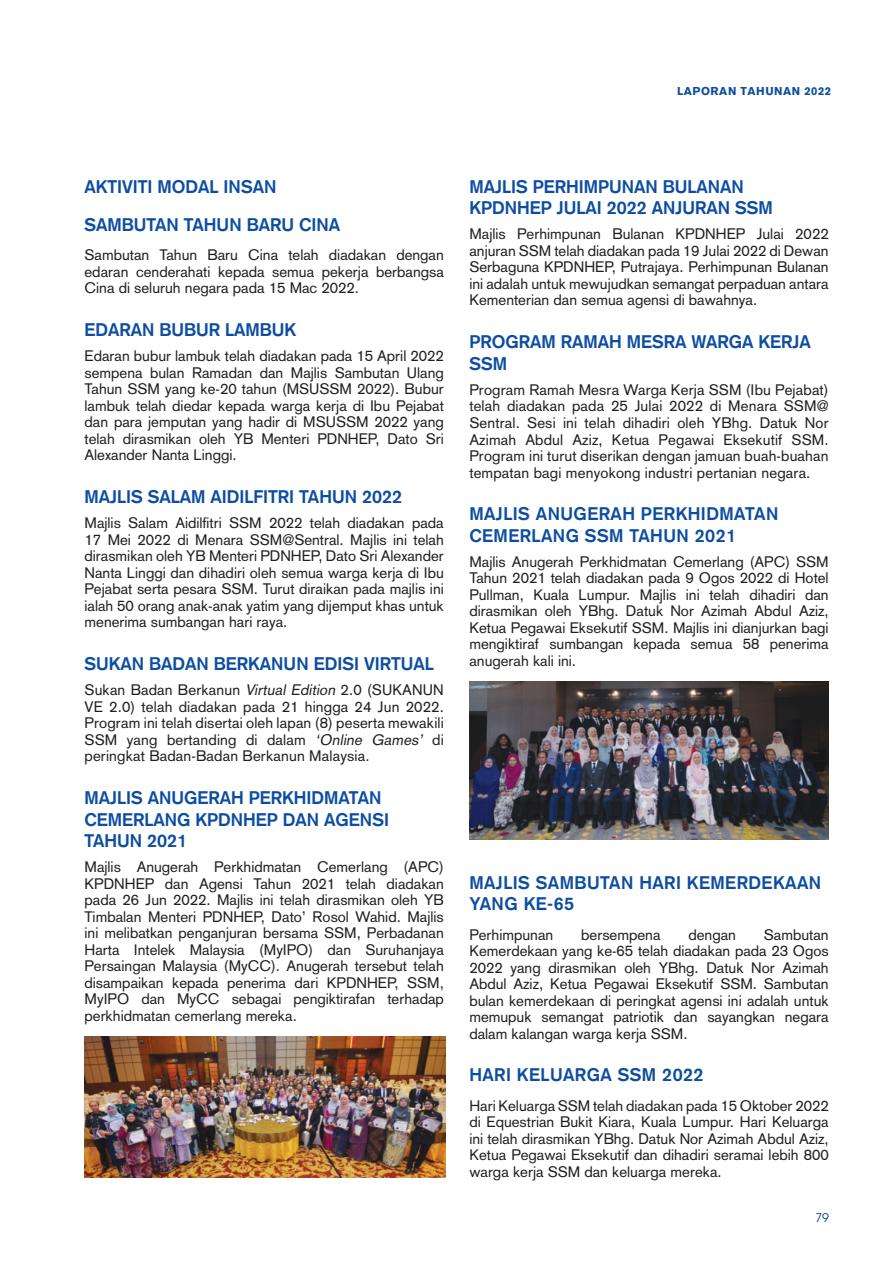
<style>
.page{position:relative;width:893px;height:1263px;background:#fff}
.page>*{position:absolute;margin:0;border:0;box-sizing:border-box;transform-origin:0 0}
.t1{font:700 18px/21.6px "Akzidenz Grotesk";color:#0d4da1}
.t2{font:700 18px/21.6px "Akzidenz Grotesk";letter-spacing:.025em;color:#0d4da1}
.t3{font:15px/16.5px "Akzidenz Grotesk";color:#231f20;text-align:justify}
.t4{font:12px "ITC Avant Garde Std";color:#0d4da1}
.t5{font:900 11.25px "Akzidenz Grotesk";letter-spacing:.05em;color:#0d4da1}
.s1{font-style:italic}
</style>
<div class="page">
<img style="left:84px;top:1036px;width:361px;height:142px">
<img style="left:469px;top:682px;width:360px;height:157px">
<p class="t5" style="left:677px;top:84px;width:156px">LAPORAN TAHUNAN 2022</p>
<p class="t1" style="left:85px;top:168px;width:257px;line-height:38.5px">AKTIVITI MODAL INSAN<br>SAMBUTAN TAHUN BARU CINA</p>
<p class="t3" style="left:85px;top:247px;width:361px">Sambutan Tahun Baru Cina telah diadakan dengan edaran cenderahati kepada semua pekerja berbangsa Cina di seluruh negara pada 15 Mac 2022.</p>
<p class="t1" style="left:85px;top:320px;width:213px">EDARAN BUBUR LAMBUK</p>
<p class="t3" style="left:85px;top:348px;width:361px">Edaran bubur lambuk telah diadakan pada 15 April 2022 sempena bulan Ramadan dan Majlis Sambutan Ulang Tahun SSM yang ke-20 tahun (MSUSSM 2022). Bubur lambuk telah diedar kepada warga kerja di Ibu Pejabat dan para jemputan yang hadir di MSUSSM 2022 yang telah dirasmikan oleh YB Menteri PDNHEP, Dato Sri Alexander Nanta Linggi.</p>
<p class="t1" style="left:85px;top:487px;width:319px">MAJLIS SALAM AIDILFITRI TAHUN 2022</p>
<p class="t3" style="left:85px;top:515px;width:361px">Majlis Salam Aidilfitri SSM 2022 telah diadakan pada 17 Mei 2022 di Menara SSM@Sentral. Majlis ini telah dirasmikan oleh YB Menteri PDNHEP, Dato Sri Alexander Nanta Linggi dan dihadiri oleh semua warga kerja di Ibu Pejabat serta pesara SSM. Turut diraikan pada majlis ini ialah 50 orang anak-anak yatim yang dijemput khas untuk menerima sumbangan hari raya.</p>
<p class="t1" style="left:85px;top:654px;width:351px">SUKAN BADAN BERKANUN EDISI VIRTUAL</p>
<p class="t3" style="left:85px;top:682px;width:361px">Sukan Badan Berkanun <span class="s1">Virtual Edition</span> 2.0 (SUKANUN VE 2.0) telah diadakan pada 21 hingga 24 Jun 2022.<br>Program ini telah disertai oleh lapan (8) peserta mewakili SSM yang bertanding di dalam <span class="s1">‘Online Games’</span> di peringkat Badan-Badan Berkanun Malaysia.</p>
<p class="t1" style="left:85px;top:788px;width:306px">MAJLIS ANUGERAH PERKHIDMATAN<br>CEMERLANG KPDNHEP DAN AGENSI<br>TAHUN 2021</p>
<p class="t3" style="left:85px;top:859px;width:361px">Majlis Anugerah Perkhidmatan Cemerlang (APC)<br>KPDNHEP dan Agensi Tahun 2021 telah diadakan pada 26 Jun 2022. Majlis ini telah dirasmikan oleh YB Timbalan Menteri PDNHEP, Dato’ Rosol Wahid. Majlis ini melibatkan penganjuran bersama SSM, Perbadanan Harta Intelek Malaysia (MyIPO) dan Suruhanjaya Persaingan Malaysia (MyCC). Anugerah tersebut telah disampaikan kepada penerima dari KPDNHEP, SSM, MyIPO dan MyCC sebagai pengiktirafan terhadap perkhidmatan cemerlang mereka.</p>
<p class="t1" style="left:469px;top:177px;width:305px">MAJLIS PERHIMPUNAN BULANAN<br>KPDNHEP JULAI 2022 ANJURAN SSM</p>
<p class="t3" style="left:469px;top:226px;width:361px">Majlis Perhimpunan Bulanan KPDNHEP Julai 2022 anjuran SSM telah diadakan pada 19 Julai 2022 di Dewan Serbaguna KPDNHEP, Putrajaya. Perhimpunan Bulanan ini adalah untuk mewujudkan semangat perpaduan antara Kementerian dan semua agensi di bawahnya.</p>
<p class="t1" style="left:469px;top:332px;width:343px">PROGRAM RAMAH MESRA WARGA KERJA<br>SSM</p>
<p class="t3" style="left:469px;top:382px;width:361px">Program Ramah Mesra Warga Kerja SSM (Ibu Pejabat) telah diadakan pada 25 Julai 2022 di Menara SSM@ Sentral. Sesi ini telah dihadiri oleh YBhg. Datuk Nor Azimah Abdul Aziz, Ketua Pegawai Eksekutif SSM.<br>Program ini turut diserikan dengan jamuan buah-buahan tempatan bagi menyokong industri pertanian negara.</p>
<p class="t2" style="left:469px;top:504px;width:310px">MAJLIS ANUGERAH PERKHIDMATAN<br>CEMERLANG SSM TAHUN 2021</p>
<p class="t3" style="left:469px;top:554px;width:361px">Majlis Anugerah Perkhidmatan Cemerlang (APC) SSM Tahun 2021 telah diadakan pada 9 Ogos 2022 di Hotel Pullman, Kuala Lumpur. Majlis ini telah dihadiri dan dirasmikan oleh YBhg. Datuk Nor Azimah Abdul Aziz, Ketua Pegawai Eksekutif SSM. Majlis ini dianjurkan bagi mengiktiraf sumbangan kepada semua 58 penerima anugerah kali ini.</p>
<p class="t2" style="left:469px;top:873px;width:353px">MAJLIS SAMBUTAN HARI KEMERDEKAAN<br>YANG KE-65</p>
<p class="t3" style="left:469px;top:926px;width:85px">Perhimpunan</p>
<p class="t3" style="left:581px;top:926px;width:81px">bersempena</p>
<p class="t3" style="left:688px;top:926px;width:49px">dengan</p>
<p class="t3" style="left:469px;top:926px;width:361px;text-indent:295px">Sambutan Kemerdekaan yang ke-65 telah diadakan pada 23 Ogos 2022 yang dirasmikan oleh YBhg. Datuk Nor Azimah Abdul Aziz, Ketua Pegawai Eksekutif SSM. Sambutan bulan kemerdekaan di peringkat agensi ini adalah untuk memupuk semangat patriotik dan sayangkan negara dalam kalangan warga kerja SSM.</p>
<p class="t2" style="left:469px;top:1065px;width:236px">HARI KELUARGA SSM 2022</p>
<p class="t3" style="left:469px;top:1097px;width:361px">Hari Keluarga SSM telah diadakan pada 15 Oktober 2022 di Equestrian Bukit Kiara, Kuala Lumpur. Hari Keluarga ini telah dirasmikan YBhg. Datuk Nor Azimah Abdul Aziz, Ketua Pegawai Eksekutif dan dihadiri seramai lebih 800 warga kerja SSM dan keluarga mereka.</p>
<p class="t4" style="left:815px;top:1211px;width:15px">79</p>
</div>
